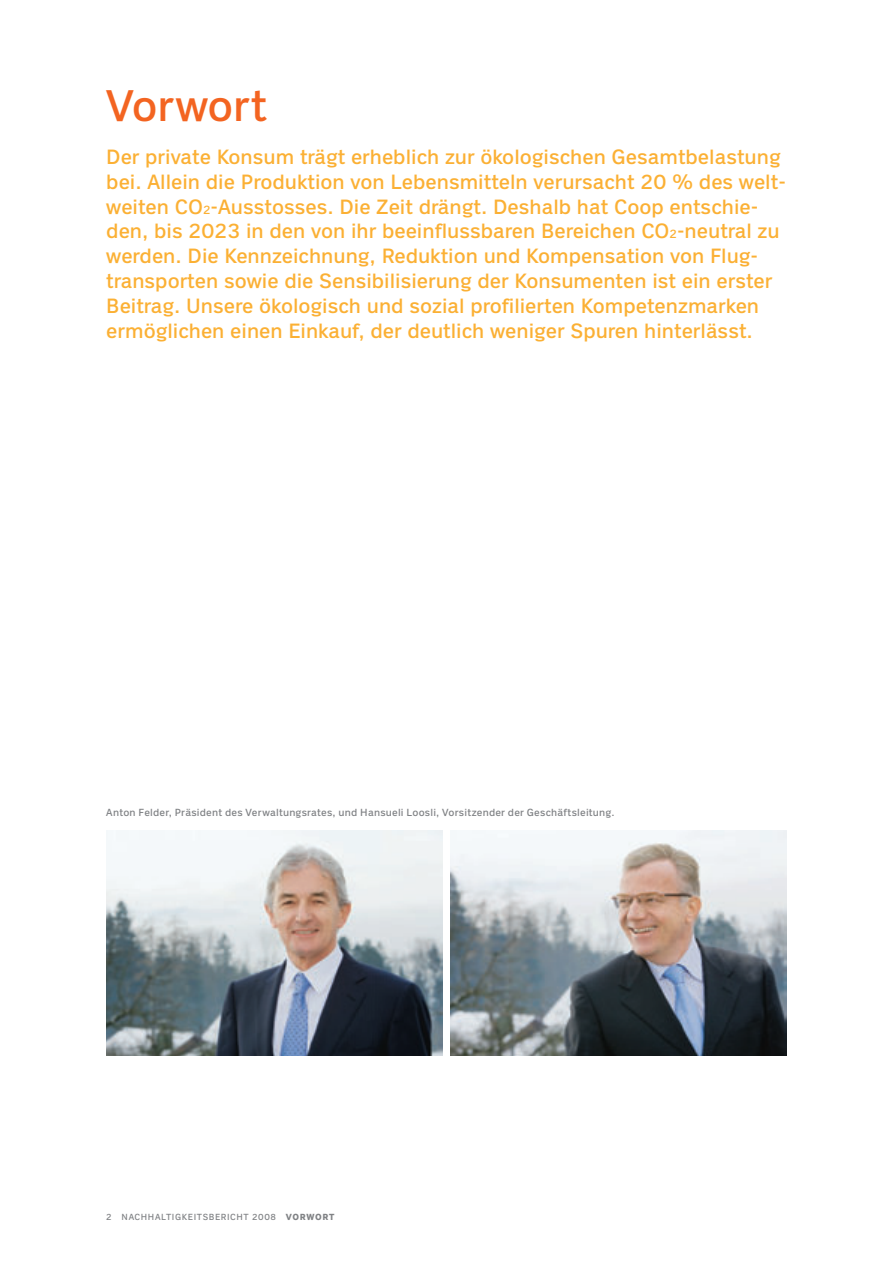
<style>
.page{position:relative;width:893px;height:1263px;background:#fff}
.page>*{position:absolute;margin:0;border:0;box-sizing:border-box;transform-origin:0 0}
.t1{font:45px "Coop";letter-spacing:-.01em;color:#f36421}
.t2{font:21px/24.8px "Coop";color:#fbb034}
.t3{font:10.5px "Coop";letter-spacing:.02em;color:#808285}
.t4{font:9px "Coop";letter-spacing:.065em;color:#808285}
.s1{font-size:12.3px}
.s2{font-weight:700}
</style>
<div class="page">
<img style="left:451px;top:831px;width:336px;height:224px">
<img style="left:106px;top:831px;width:336px;height:224px">
<h1 class="t1" style="left:106px;top:82px;width:162px">Vorwort</h1>
<p class="t2" style="left:106px;top:145px;width:681px">Der private Konsum trägt erheblich zur ökologischen Gesamtbelastung bei. Allein die Produktion von Lebensmitteln verursacht 20 % des welt&shy;weiten CO<span class="s1">2</span>-Ausstosses. Die Zeit drängt. Deshalb hat Coop entschie&shy;den, bis 2023 in den von ihr beeinflussbaren Bereichen CO<span class="s1">2</span>-neutral zu werden. Die Kennzeichnung, Reduktion und Kompensation von Flug&shy;transporten sowie die Sensibilisierung der Konsumenten ist ein erster Beitrag. Unsere ökologisch und sozial profilierten Kompetenzmarken ermöglichen einen Einkauf, der deutlich weniger Spuren hinterlässt.</p>
<p class="t3" style="left:106px;top:807px;width:510px">Anton Felder, Präsident des Verwaltungsrates, und Hansueli Loosli, Vorsitzender der Geschäftsleitung.</p>
<p class="t4" style="left:106px;top:1212px;width:230px">2 Nachhaltigkeitsbericht 2008 <span class="s2">VORWORT</span></p>
</div>
